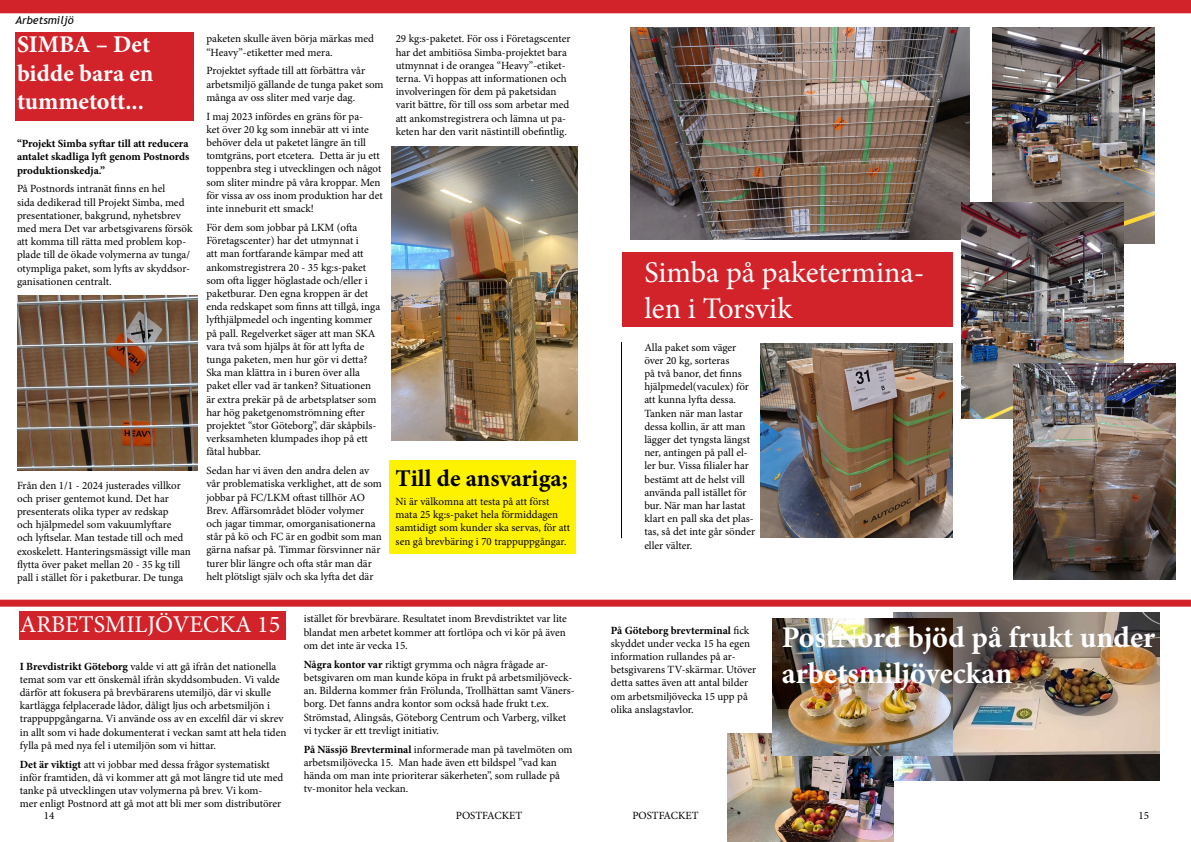
<style>
.page{position:relative;width:1191px;height:842px;background:#fff}
.page>*{position:absolute;margin:0;border:0;box-sizing:border-box;transform-origin:0 0}
.t1{font:700 30px/36px "Minion Pro";color:#fff}
.t2{font:30px/36px "Minion Pro";color:#fff}
.t3{font:700 24px/28.8px "Minion Pro";color:#fff}
.t4{font:24px "Minion Pro";color:#fff}
.t5{font:700 24px "Minion Pro";color:#000}
.t6{font:11px/13.2px "Minion Pro";color:#000}
.t7{font:700 11px/13.2px "Minion Pro";color:#000;text-align:justify}
.t8{font:italic 11px "Trebuchet MS";color:#000}
.s1{font-weight:700}
</style>
<div class="page">
<img style="left:727px;top:734px;width:166px;height:108px">
<div style="left:0;top:0;width:1191px;height:13px;background:#d2232a"></div>
<div style="left:389px;top:460px;width:187px;height:94px;background:#fff200"></div>
<div style="left:15px;top:32px;width:179px;height:88px;background:#d2232a"></div>
<div style="left:622px;top:252px;width:330px;height:75px;background:#d2232a"></div>
<div style="left:20px;top:612px;width:266px;height:28px;background:#d2232a"></div>
<img style="left:630px;top:27px;width:339px;height:212px">
<img style="left:992px;top:27px;width:162px;height:216px">
<img style="left:961px;top:202px;width:162px;height:216px">
<img style="left:761px;top:343px;width:191px;height:194px">
<img style="left:1013px;top:363px;width:162px;height:216px">
<hr style="left:621px;top:342px;width:1px;height:196px;background:#000">
<img style="left:17px;top:295px;width:180px;height:175px">
<img style="left:391px;top:147px;width:186px;height:293px">
<div style="left:0;top:600px;width:1191px;height:7px;background:#d2232a"></div>
<img style="left:893px;top:612px;width:266px;height:168px">
<img style="left:772px;top:619px;width:180px;height:136px">
<p class="t8" style="left:15px;top:13px;width:60px">Arbetsmiljö</p>
<h2 class="t3" style="left:17px;top:29px;width:138px">SIMBA – Det bidde bara en tummetott...</h2>
<p class="t7" style="left:17px;top:137px;width:174px">“Projekt Simba syftar till att reducera antalet skadliga lyft genom Postnords produktionskedja.”</p>
<p class="t6" style="left:17px;top:182px;width:177px">På Postnords intranät finns en hel<br>sida dedikerad till Projekt Simba, med presentationer, bakgrund, nyhetsbrev med mera Det var arbetsgivarens försök att komma till rätta med problem kop&shy;plade till de ökade volymerna av tunga/ otympliga paket, som lyfts av skyddsor&shy;ganisationen centralt.</p>
<p class="t6" style="left:17px;top:478px;width:175px">Från den 1/1 - 2024 justerades villkor och priser gentemot kund. Det har presenterats olika typer av redskap<br>och hjälpmedel som vakuumlyftare<br>och lyftselar. Man testade till och med exoskelett. Hanteringsmässigt ville man flytta över paket mellan 20 - 35 kg till pall i stället för i paketburar. De tunga</p>
<p class="t6" style="left:206px;top:32px;width:169px">paketen skulle även börja märkas med “Heavy”-etiketter med mera.</p>
<p class="t6" style="left:206px;top:64px;width:179px">Projektet syftade till att förbättra vår arbetsmiljö gällande de tunga paket som många av oss sliter med varje dag.</p>
<p class="t6" style="left:206px;top:110px;width:178px">I maj 2023 infördes en gräns för pa-<br>ket över 20 kg som innebär att vi inte behöver dela ut paketet längre än till tomtgräns, port etcetera. Detta är ju ett toppenbra steg i utvecklingen och något som sliter mindre på våra kroppar. Men för vissa av oss inom produktion har det inte inneburit ett smack!</p>
<p class="t6" style="left:206px;top:221px;width:175px">För dem som jobbar på LKM (ofta Företagscenter) har det utmynnat i<br>att man fortfarande kämpar med att ankomstregistrera 20 - 35 kg:s-paket som ofta ligger höglastade och/eller i paketburar. Den egna kroppen är det enda redskapet som finns att tillgå, inga lyfthjälpmedel och ingenting kommer på pall. Regelverket säger att man SKA vara två som hjälps åt för att lyfta de tunga paketen, men hur gör vi detta?<br>Ska man klättra in i buren över alla paket eller vad är tanken? Situationen är extra prekär på de arbetsplatser som har hög paketgenomströmning efter projektet “stor Göteborg”, där skåpbils&shy;verksamheten klumpades ihop på ett fåtal hubbar.</p>
<p class="t6" style="left:206px;top:464px;width:177px">Sedan har vi även den andra delen av vår problematiska verklighet, att de som jobbar på FC/LKM oftast tillhör AO Brev. Affärsområdet blöder volymer och jagar timmar, omorganisationerna står på kö och FC är en godbit som man gärna nafsar på. Timmar försvinner när turer blir längre och ofta står man där helt plötsligt själv och ska lyfta det där</p>
<p class="t6" style="left:396px;top:32px;width:176px">29 kg:s-paketet. För oss i Företagscenter har det ambitiösa Simba-projektet bara utmynnat i de orangea “Heavy”-etiket&shy;terna. Vi hoppas att informationen och involveringen för dem på paketsidan varit bättre, för till oss som arbetar med att ankomstregistrera och lämna ut pa&shy;keten har den varit nästintill obefintlig.</p>
<h2 class="t5" style="left:396px;top:461px;width:174px">Till de ansvariga;</h2>
<p class="t6" style="left:396px;top:495px;width:176px">Ni är välkomna att testa på att först mata 25 kg:s-paket hela förmiddagen samtidigt som kunder ska servas, för att sen gå brevbäring i 70 trappuppgångar.</p>
<h1 class="t2" style="left:644px;top:255px;width:281px">Simba på paketermina&shy;len i Torsvik</h1>
<p class="t6" style="left:644px;top:340px;width:112px">Alla paket som väger över 20 kg, sorteras<br>på två banor, det finns hjälpmedel(vaculex) för att kunna lyfta dessa.<br>Tanken när man lastar dessa kollin, är att man lägger det tyngsta längst ner, antingen på pall el&shy;ler bur. Vissa filialer har bestämt att de helst vill använda pall istället för bur. När man har lastat klart en pall ska det plas&shy;tas, så det inte går sönder eller välter.</p>
<h2 class="t4" style="left:20px;top:608px;width:262px">ARBETSMILJÖVECKA 15</h2>
<p class="t6" style="left:20px;top:660px;width:268px"><span class="s1">I Brevdistrikt Göteborg</span> valde vi att gå ifrån det nationella temat som var ett önskemål ifrån skyddsombuden. Vi valde därför att fokusera på brevbärarens utemiljö, där vi skulle kartlägga felplacerade lådor, dåligt ljus och arbetsmiljön i trappuppgångarna. Vi använde oss av en excelfil där vi skrev in allt som vi hade dokumenterat i veckan samt att hela tiden fylla på med nya fel i utemiljön som vi hittar.</p>
<p class="t6" style="left:20px;top:758px;width:265px"><span class="s1">Det är viktigt</span> att vi jobbar med dessa frågor systematiskt inför framtiden, då vi kommer att gå mot längre tid ute med tanke på utvecklingen utav volymerna på brev. Vi kom-<br>mer enligt Postnord att gå mot att bli mer som distributörer</p>
<p class="t6" style="left:304px;top:612px;width:264px;text-align:justify">istället för brevbärare. Resultatet inom Brevdistriktet var lite blandat men arbetet kommer att fortlöpa och vi kör på även om det inte är vecka 15.</p>
<p class="t6" style="left:304px;top:658px;width:272px"><span class="s1">Några kontor var</span> riktigt grymma och några frågade ar&shy;betsgivaren om man kunde köpa in frukt på arbetsmiljöveck&shy;an. Bilderna kommer från Frölunda, Trollhättan samt Väners&shy;borg. Det fanns andra kontor som också hade frukt t.ex.<br>Strömstad, Alingsås, Göteborg Centrum och Varberg, vilket vi tycker är ett trevligt initiativ.</p>
<p class="t6" style="left:304px;top:742px;width:270px"><span class="s1">På Nässjö Brevterminal</span> informerade man på tavelmöten om arbetsmiljövecka 15. Man hade även ett bildspel ”vad kan hända om man inte prioriterar säkerheten”, som rullade på tv-monitor hela veckan.</p>
<p class="t6" style="left:611px;top:624px;width:147px"><span class="s1">På Göteborg brevterminal</span> fick skyddet under vecka 15 ha egen information rullandes på ar&shy;betsgivarens TV-skärmar. Utöver detta sattes även att antal bilder om arbetsmiljövecka 15 upp på olika anslagstavlor.</p>
<h1 class="t1" style="left:782px;top:619px;width:375px">PostNord bjöd på frukt under arbetsmiljöveckan</h1>
<p class="t6" style="left:44px;top:809px;width:12px">14</p>
<p class="t6" style="left:456px;top:809px;width:68px">POSTFACKET</p>
<p class="t6" style="left:632px;top:809px;width:68px">POSTFACKET</p>
<p class="t6" style="left:1138px;top:809px;width:12px">15</p>
</div>
